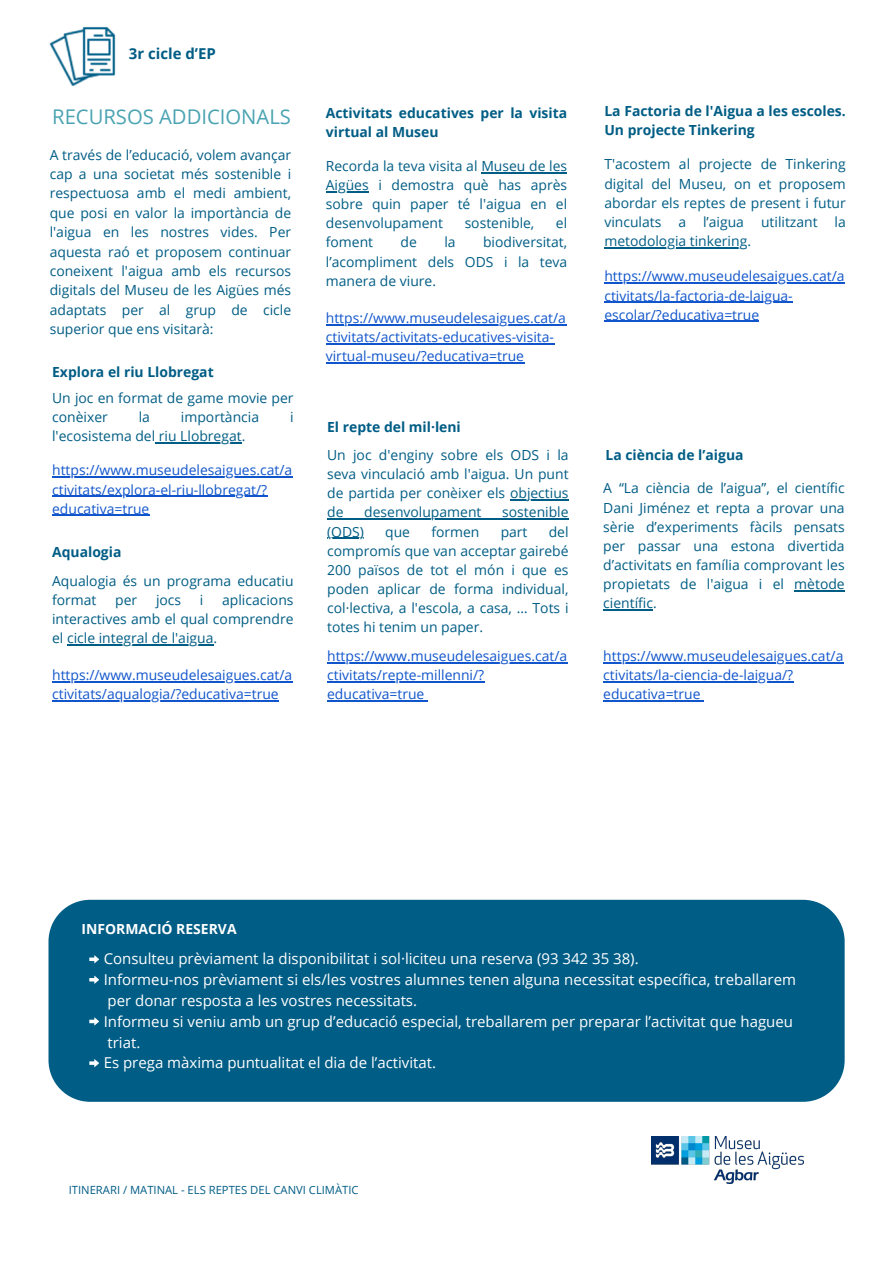
<style>
.page{position:relative;width:893px;height:1263px;background:#fff}
.page>*{position:absolute;margin:0;border:0;box-sizing:border-box;transform-origin:0 0}
.t1{font:20.25px "Open Sans";color:#4aa3b2}
.t2{font:15px/20.9px "Open Sans";color:#fff}
.t3{font:700 15px "Open Sans";color:#005d85}
.t4{font:13.95px/19.1px "Open Sans";color:#005d85;text-align:justify}
.t5{font:13.95px/19.1px "Open Sans";color:#15c}
.t6{font:700 13.95px/19.1px "Open Sans";color:#005d85}
.t7{font:700 13.95px "Open Sans";color:#fff}
.t8{font:11.25px "Open Sans";color:#005d86}
</style>
<div class="page">
<img style="left:652px;top:1137px;width:152px;height:46px">
<div style="left:48px;top:900px;width:796px;height:202px;background:#005d86;border-radius:42px"></div>
<svg style="left:89px;top:955px;width:10px;height:8px"></svg>
<svg style="left:89px;top:975px;width:10px;height:9px"></svg>
<svg style="left:89px;top:1017px;width:10px;height:9px"></svg>
<svg style="left:89px;top:1059px;width:10px;height:8px"></svg>
<img style="left:50px;top:26px;width:66px;height:60px">
<hr style="left:155px;top:442px;width:87px;height:1px;background:#005d85">
<hr style="left:52px;top:476px;width:240px;height:2px;background:#15c">
<hr style="left:52px;top:496px;width:215px;height:1px;background:#15c">
<hr style="left:52px;top:515px;width:97px;height:1px;background:#15c">
<hr style="left:481px;top:172px;width:86px;height:1px;background:#005d85">
<hr style="left:326px;top:191px;width:43px;height:1px;background:#005d85">
<hr style="left:326px;top:324px;width:240px;height:1px;background:#15c">
<hr style="left:326px;top:343px;width:228px;height:1px;background:#15c">
<hr style="left:326px;top:362px;width:198px;height:1px;background:#15c">
<hr style="left:67px;top:644px;width:147px;height:1px;background:#005d85">
<hr style="left:52px;top:681px;width:240px;height:1px;background:#15c">
<hr style="left:52px;top:700px;width:227px;height:1px;background:#15c">
<hr style="left:604px;top:247px;width:143px;height:1px;background:#005d85">
<hr style="left:604px;top:283px;width:240px;height:1px;background:#15c">
<hr style="left:604px;top:302px;width:189px;height:1px;background:#15c">
<hr style="left:604px;top:321px;width:155px;height:1px;background:#15c">
<hr style="left:794px;top:590px;width:50px;height:1px;background:#005d85">
<hr style="left:603px;top:609px;width:50px;height:1px;background:#005d85">
<hr style="left:603px;top:662px;width:240px;height:1px;background:#15c">
<hr style="left:603px;top:681px;width:190px;height:1px;background:#15c">
<hr style="left:603px;top:700px;width:97px;height:1px;background:#15c">
<hr style="left:510px;top:499px;width:58px;height:2px;background:#005d85">
<hr style="left:327px;top:519px;width:241px;height:1px;background:#005d85">
<hr style="left:327px;top:538px;width:37px;height:1px;background:#005d85">
<hr style="left:327px;top:662px;width:240px;height:1px;background:#15c">
<hr style="left:327px;top:681px;width:157px;height:1px;background:#15c">
<hr style="left:327px;top:700px;width:97px;height:1px;background:#15c">
<p class="t3" style="left:129px;top:43px;width:89px">3r cicle d’EP</p>
<h3 class="t1" style="left:52px;top:103px;width:240px">RECURSOS ADDICIONALS</h3>
<h3 class="t4" style="left:50px;top:145px;width:243px;line-height:19.4px">A través de l’educació, volem avançar cap a una societat més sostenible i respectuosa amb el medi ambient, que posi en valor la importància de l'aigua en les nostres vides. Per aquesta raó et proposem continuar coneixent l'aigua amb els recursos digitals del Museu de les Aigües més adaptats per al grup de cicle superior que ens visitarà:</h3>
<h4 class="t6" style="left:52px;top:362px;width:163px">Explora el riu Llobregat</h4>
<h4 class="t4" style="left:52px;top:388px;width:243px">Un joc en format de game movie per conèixer</h4>
<h4 class="t4" style="left:139px;top:407px;width:13px">la</h4>
<h4 class="t4" style="left:181px;top:407px;width:80px">importància</h4>
<h4 class="t4" style="left:290px;top:407px;width:5px">i</h4>
<h4 class="t4" style="left:52px;top:426px;width:195px">l'ecosistema del riu Llobregat.</h4>
<h4 class="t5" style="left:52px;top:460px;width:242px">https://www.museudelesaigues.cat/a</h4>
<h3 class="t5" style="left:52px;top:479px;width:217px">ctivitats/explora-el-riu-llobregat/? educativa=true</h3>
<h4 class="t6" style="left:52px;top:542px;width:71px">Aqualogia</h4>
<h3 class="t4" style="left:52px;top:570px;width:243px">Aqualogia és un programa educatiu format</h3>
<h3 class="t4" style="left:52px;top:590px;width:243px;text-indent:170px">aplicacions interactives amb el qual comprendre el cicle integral de l'aigua.</h3>
<h4 class="t5" style="left:52px;top:665px;width:242px">https://www.museudelesaigues.cat/a</h4>
<h3 class="t5" style="left:52px;top:684px;width:228px">ctivitats/aqualogia/?educativa=true</h3>
<h3 class="t4" style="left:115px;top:590px;width:24px">per</h3>
<h3 class="t4" style="left:156px;top:590px;width:27px">jocs</h3>
<h3 class="t4" style="left:200px;top:590px;width:5px">i</h3>
<h4 class="t6" style="left:326px;top:103px;width:243px">Activitats educatives per la visita virtual al Museu</h4>
<h4 class="t4" style="left:326px;top:156px;width:243px">Recorda la teva visita al Museu de les</h4>
<h3 class="t4" style="left:326px;top:175px;width:243px">Aigües i demostra què has après sobre quin paper té l'aigua en el desenvolupament</h3>
<h3 class="t4" style="left:465px;top:213px;width:71px">sostenible,</h3>
<h3 class="t4" style="left:556px;top:213px;width:13px">el</h3>
<h3 class="t4" style="left:326px;top:232px;width:49px">foment</h3>
<h3 class="t4" style="left:401px;top:232px;width:18px">de</h3>
<h3 class="t4" style="left:444px;top:232px;width:13px">la</h3>
<h3 class="t4" style="left:326px;top:232px;width:243px;text-indent:157px">biodiversitat, l’acompliment dels ODS i la teva manera de viure.</h3>
<h4 class="t5" style="left:326px;top:308px;width:242px">https://www.museudelesaigues.cat/a ctivitats/activitats-educatives-visita&shy;virtual-museu/?educativa=true</h4>
<p class="t6" style="left:327px;top:417px;width:135px">El repte del mil·leni</p>
<p class="t4" style="left:327px;top:445px;width:243px">Un joc d'enginy sobre els ODS i la seva vinculació amb l'aigua. Un punt de partida per conèixer els objectius de</p>
<p class="t4" style="left:364px;top:502px;width:119px">desenvolupament</p>
<p class="t4" style="left:502px;top:502px;width:68px">sostenible</p>
<p class="t4" style="left:327px;top:522px;width:38px">(ODS)</p>
<p class="t4" style="left:385px;top:522px;width:26px">que</p>
<p class="t4" style="left:431px;top:522px;width:50px">formen</p>
<p class="t4" style="left:500px;top:522px;width:28px">part</p>
<p class="t4" style="left:327px;top:522px;width:243px;text-indent:221px">del compromís que van acceptar gairebé 200 països de tot el món i que es poden aplicar de forma individual, col·lectiva, a l'escola, a casa, … Tots i totes hi tenim un paper.</p>
<p class="t5" style="left:327px;top:646px;width:242px">https://www.museudelesaigues.cat/a ctivitats/repte-millenni/? educativa=true</p>
<h4 class="t6" style="left:604px;top:101px;width:243px">La Factoria de l'Aigua a les escoles.<br>Un projecte Tinkering</h4>
<h4 class="t4" style="left:604px;top:154px;width:243px">T'acostem al projecte de Tinkering digital del Museu, on et proposem abordar els reptes de present i futur vinculats a l’aigua utilitzant la</h4>
<h2 class="t4" style="left:604px;top:231px;width:148px">metodologia tinkering.</h2>
<h4 class="t5" style="left:604px;top:266px;width:242px">https://www.museudelesaigues.cat/a</h4>
<p class="t5" style="left:604px;top:286px;width:190px">ctivitats/la-factoria-de-laigua&shy;escolar/?educativa=true</p>
<p class="t6" style="left:605px;top:445px;width:139px">La ciència de l’aigua</p>
<p class="t4" style="left:603px;top:478px;width:243px">A “La ciència de l’aigua”, el científic Dani Jiménez et repta a provar una sèrie d’experiments fàcils pensats per passar una estona divertida d’activitats en família comprovant les propietats de l'aigua i el mètode científic.</p>
<p class="t5" style="left:603px;top:646px;width:242px">https://www.museudelesaigues.cat/a ctivitats/la-ciencia-de-laigua/? educativa=true</p>
<h3 class="t7" style="left:82px;top:919px;width:156px">INFORMACIÓ RESERVA</h3>
<h1 class="t2" style="left:104px;top:948px;width:694px">Consulteu prèviament la disponibilitat i sol·liciteu una reserva (93 342 35 38).<br>Informeu-nos prèviament si els/les vostres alumnes tenen alguna necessitat específica, treballarem per donar resposta a les vostres necessitats.<br>Informeu si veniu amb un grup d’educació especial, treballarem per preparar l’activitat que hagueu triat.<br>Es prega màxima puntualitat el dia de l’activitat.</h1>
<p class="t8" style="left:69px;top:1182px;width:291px">ITINERARI / MATINAL - ELS REPTES DEL CANVI CLIMÀTIC</p>
</div>
